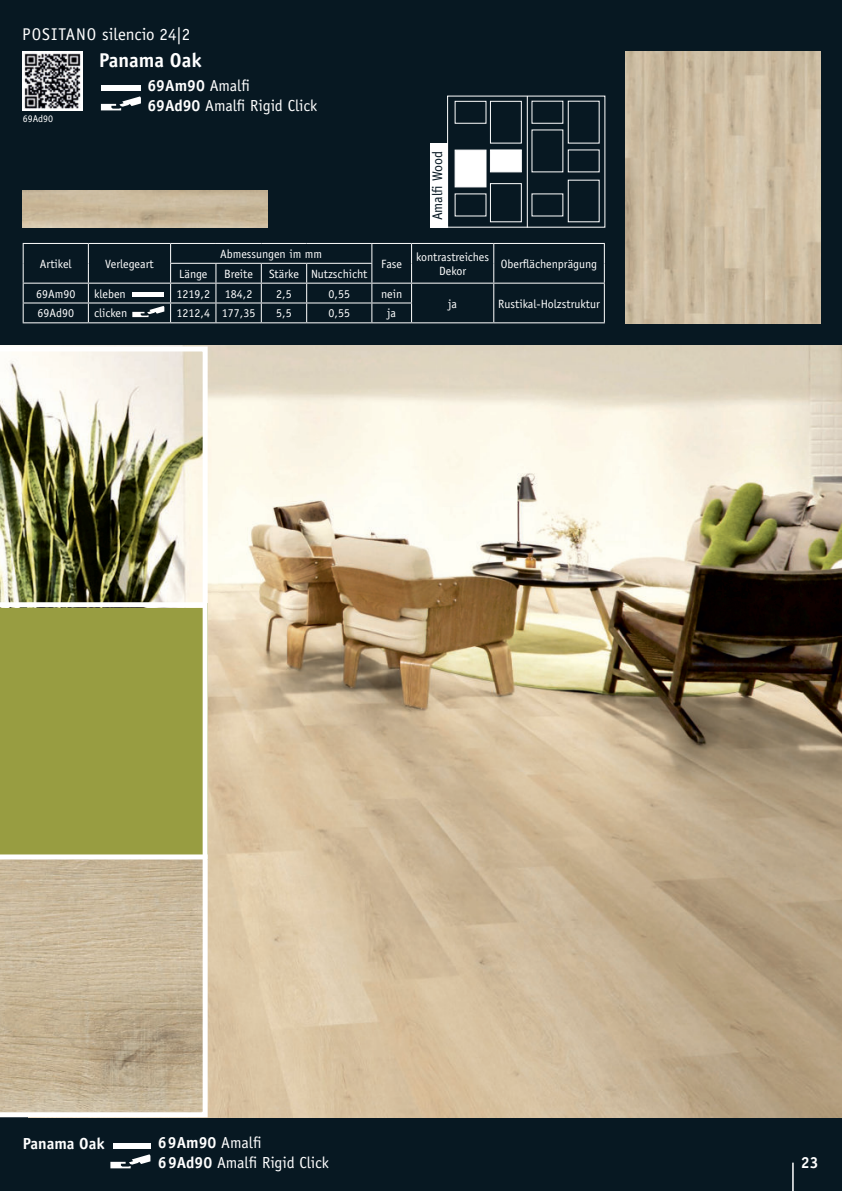
<style>
.page{position:relative;width:842px;height:1191px;background:#071822}
.page>*{position:absolute;margin:0;border:0;box-sizing:border-box;transform-origin:0 0}
.t1{font:700 20px "Officina Sans";color:#fff}
.t2{font:17px "Officina Sans";color:#fff}
.t3{font:16px/20px "Officina Sans";color:#fff}
.t4{font:700 16px "Officina Sans";color:#fff}
.t5{font:14px "Officina Sans";color:#071822}
.t6{font:12px/14.4px "Officina Sans";color:#fff;text-align:center}
.t7{font:10px "Officina Sans";color:#fff}
.s1{font-weight:700}
</style>
<div class="page">
<img style="left:208px;top:346px;width:634px;height:771px">
<svg style="left:0;top:346px;width:208px;height:771px;background:#ada879"></svg>
<div style="left:0;top:854px;width:208px;height:5px;background:#fff"></div>
<hr style="left:792px;top:1162px;width:2px;height:29px;background:#fff">
<img style="left:23px;top:51px;width:59px;height:60px">
<img style="left:625px;top:51px;width:195px;height:272px">
<div style="left:101px;top:85px;width:40px;height:6px;background:#fff"></div>
<svg style="left:101px;top:96px;width:40px;height:14px"></svg>
<hr style="left:23px;top:243px;width:65px;height:1px;background:#fff">
<hr style="left:88px;top:243px;width:83px;height:1px;background:#fff">
<hr style="left:171px;top:243px;width:45px;height:1px;background:#fff">
<hr style="left:216px;top:243px;width:45px;height:1px;background:#fff">
<hr style="left:261px;top:243px;width:46px;height:1px;background:#fff">
<hr style="left:307px;top:243px;width:65px;height:1px;background:#fff">
<hr style="left:372px;top:243px;width:40px;height:1px;background:#fff">
<hr style="left:412px;top:243px;width:82px;height:1px;background:#fff">
<hr style="left:494px;top:243px;width:111px;height:1px;background:#fff">
<hr style="left:170px;top:263px;width:46px;height:1px;background:#fff">
<hr style="left:216px;top:263px;width:45px;height:1px;background:#fff">
<hr style="left:261px;top:263px;width:46px;height:1px;background:#fff">
<hr style="left:307px;top:263px;width:65px;height:1px;background:#fff">
<hr style="left:23px;top:283px;width:65px;height:1px;background:#fff">
<hr style="left:88px;top:283px;width:83px;height:1px;background:#fff">
<hr style="left:171px;top:283px;width:45px;height:1px;background:#fff">
<hr style="left:216px;top:283px;width:45px;height:1px;background:#fff">
<hr style="left:261px;top:283px;width:46px;height:1px;background:#fff">
<hr style="left:307px;top:283px;width:65px;height:1px;background:#fff">
<hr style="left:372px;top:283px;width:40px;height:1px;background:#fff">
<hr style="left:412px;top:283px;width:82px;height:1px;background:#fff">
<hr style="left:494px;top:283px;width:111px;height:1px;background:#fff">
<hr style="left:23px;top:302px;width:65px;height:1px;background:#fff">
<svg style="left:23px;top:244px;width:1px;height:78px"></svg>
<hr style="left:88px;top:302px;width:83px;height:1px;background:#fff">
<svg style="left:88px;top:244px;width:1px;height:78px"></svg>
<hr style="left:171px;top:302px;width:45px;height:1px;background:#fff">
<svg style="left:170px;top:244px;width:1px;height:78px"></svg>
<hr style="left:216px;top:302px;width:45px;height:1px;background:#fff">
<svg style="left:215px;top:264px;width:1px;height:58px"></svg>
<hr style="left:261px;top:302px;width:46px;height:1px;background:#fff">
<svg style="left:261px;top:264px;width:1px;height:58px"></svg>
<hr style="left:307px;top:302px;width:65px;height:1px;background:#fff">
<svg style="left:306px;top:264px;width:1px;height:58px"></svg>
<hr style="left:372px;top:302px;width:40px;height:1px;background:#fff">
<svg style="left:371px;top:244px;width:1px;height:78px"></svg>
<svg style="left:411px;top:244px;width:1px;height:78px"></svg>
<svg style="left:493px;top:244px;width:1px;height:78px"></svg>
<svg style="left:604px;top:244px;width:1px;height:78px"></svg>
<hr style="left:23px;top:322px;width:65px;height:1px;background:#fff">
<hr style="left:88px;top:322px;width:83px;height:1px;background:#fff">
<hr style="left:171px;top:322px;width:45px;height:1px;background:#fff">
<hr style="left:216px;top:322px;width:45px;height:1px;background:#fff">
<hr style="left:261px;top:322px;width:46px;height:1px;background:#fff">
<hr style="left:307px;top:322px;width:65px;height:1px;background:#fff">
<hr style="left:372px;top:322px;width:40px;height:1px;background:#fff">
<hr style="left:412px;top:322px;width:82px;height:1px;background:#fff">
<hr style="left:494px;top:322px;width:111px;height:1px;background:#fff">
<div style="left:132px;top:292px;width:32px;height:5px;background:#fff"></div>
<svg style="left:132px;top:306px;width:32px;height:11px"></svg>
<div style="left:113px;top:1143px;width:37px;height:5px;background:#fff"></div>
<svg style="left:110px;top:1154px;width:40px;height:14px"></svg>
<div style="left:455px;top:101px;width:31px;height:23px;border:1px solid #fff"></div>
<div style="left:455px;top:150px;width:31px;height:37px;background:#fff;border:1px solid #fff"></div>
<hr style="left:527px;top:96px;width:1px;height:131px;background:#fff">
<div style="left:490px;top:101px;width:32px;height:42px;border:1px solid #fff"></div>
<div style="left:490px;top:150px;width:32px;height:22px;background:#fff;border:1px solid #fff"></div>
<div style="left:490px;top:183px;width:32px;height:39px;border:1px solid #fff"></div>
<div style="left:568px;top:101px;width:31px;height:42px;border:1px solid #fff"></div>
<div style="left:568px;top:180px;width:31px;height:42px;border:1px solid #fff"></div>
<div style="left:430px;top:143px;width:18px;height:84px;background:#fff"></div>
<img style="left:23px;top:191px;width:245px;height:36px">
<h2 class="t2" style="left:22px;top:27px;width:169px">POSITANO silencio 24|2</h2>
<h1 class="t1" style="left:99px;top:52px;width:104px">Panama Oak</h1>
<h3 class="t3" style="left:147px;top:76px;width:171px"><span class="s1">69Am90</span> Amalfi<br><span class="s1">69Ad90</span> Amalfi Rigid Click</h3>
<p class="t7" style="left:23px;top:115px;width:32px">69Ad90</p>
<p class="t6" style="left:40px;top:257px;width:33px">Artikel</p>
<p class="t6" style="left:105px;top:257px;width:50px">Verlegeart</p>
<p class="t6" style="left:220px;top:248px;width:104px">Abmessungen im mm</p>
<p class="t6" style="left:179px;top:267px;width:30px">Länge</p>
<p class="t6" style="left:224px;top:267px;width:30px">Breite</p>
<p class="t6" style="left:269px;top:267px;width:100px">Stärke Nutzschicht</p>
<p class="t5" style="left:432px;top:220px;width:71px;rotate:-90deg">Amalfi Wood</p>
<p class="t6" style="left:381px;top:257px;width:22px">Fase</p>
<p class="t6" style="left:416px;top:250px;width:74px">kontrastreiches<br>Dekor</p>
<p class="t6" style="left:501px;top:257px;width:98px">Oberflächenprägung</p>
<p class="t6" style="left:36px;top:287px;width:41px">69Am90</p>
<p class="t6" style="left:94px;top:287px;width:33px">kleben</p>
<p class="t6" style="left:176px;top:287px;width:77px">1219,2 184,2</p>
<p class="t6" style="left:276px;top:287px;width:17px">2,5</p>
<p class="t6" style="left:328px;top:287px;width:23px">0,55</p>
<p class="t6" style="left:381px;top:287px;width:23px">nein</p>
<p class="t6" style="left:38px;top:307px;width:38px">69Ad90</p>
<p class="t6" style="left:94px;top:307px;width:35px">clicken</p>
<p class="t6" style="left:176px;top:307px;width:80px">1212,4 177,35</p>
<p class="t6" style="left:276px;top:307px;width:17px">5,5</p>
<p class="t6" style="left:328px;top:307px;width:23px">0,55</p>
<p class="t6" style="left:387px;top:307px;width:10px">ja</p>
<p class="t6" style="left:448px;top:297px;width:10px">ja</p>
<p class="t6" style="left:498px;top:297px;width:103px">Rustikal-Holzstruktur</p>
<h3 class="t4" style="left:23px;top:1136px;width:84px">Panama Oak</h3>
<h3 class="t3" style="left:158px;top:1134px;width:173px"><span class="s1">69Am90</span> Amalfi<br><span class="s1">69Ad90</span> Amalfi Rigid Click</h3>
<h3 class="t4" style="left:801px;top:1156px;width:19px">23</h3>
</div>
